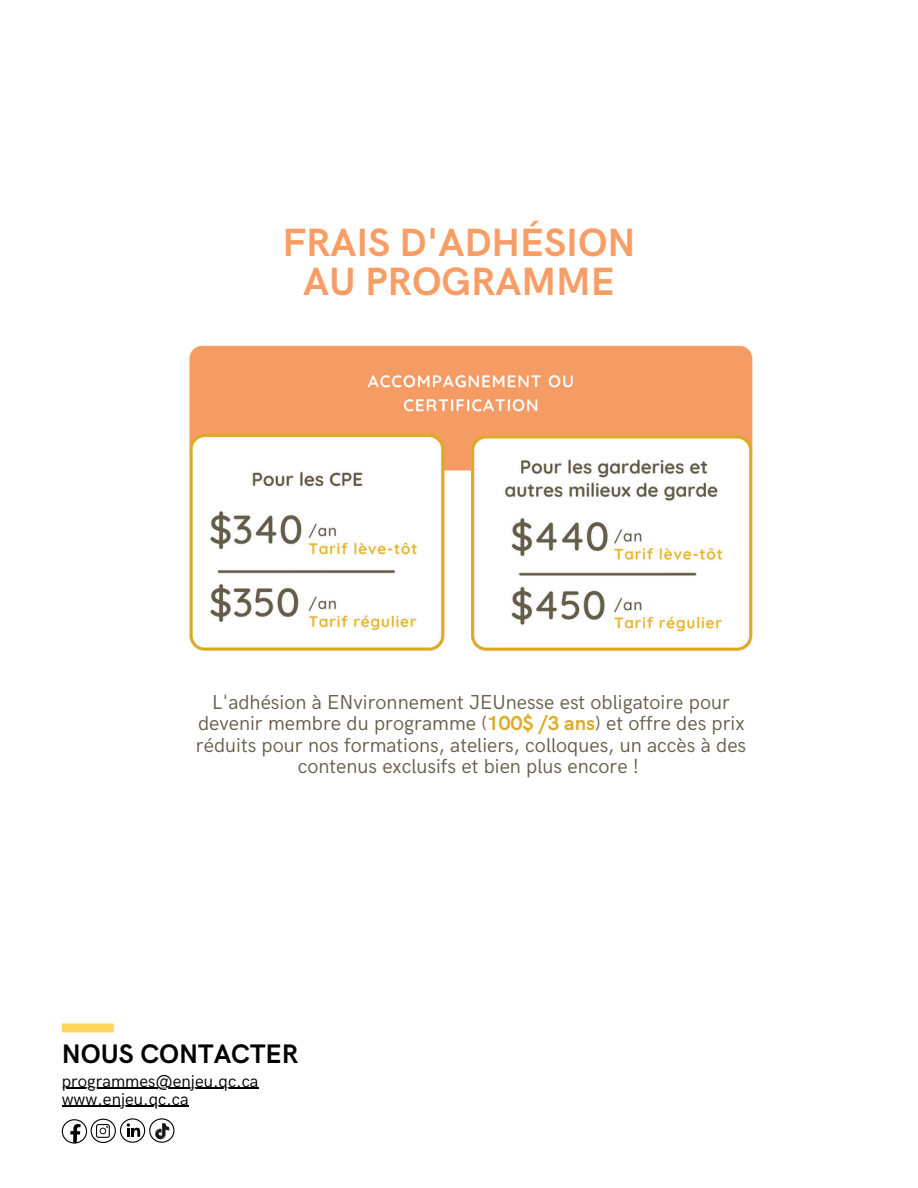
<style>
.page{position:relative;width:918px;height:1188px;background:#fff}
.page>*{position:absolute;margin:0;border:0;box-sizing:border-box;transform-origin:0 0}
.t1{font:700 39.6px/39.3px "HK Grotesk";color:#f89d65;text-align:center}
.t2{font:700 26.85px "HK Grotesk";color:#000}
.t3{font:20.25px/21.3px "HK Grotesk";color:#665f4c;text-align:center}
.t4{font:17.1px "HK Grotesk";color:#000}
.s1{font-weight:700;color:#ddad28}
</style>
<div class="page">
<img style="left:189px;top:345px;width:564px;height:307px">
<div style="left:62px;top:1023px;width:52px;height:9px;background:#ffd65c"></div>
<hr style="left:62px;top:1088px;width:197px;height:1px;background:#000">
<hr style="left:62px;top:1106px;width:127px;height:1px;background:#000">
<svg style="left:62px;top:1118px;width:113px;height:26px"></svg>
<p class="t1" style="left:282px;top:224px;width:355px">FRAIS D'ADHÉSION<br>AU PROGRAMME</p>
<h3 class="t3" style="left:196px;top:692px;width:552px">L'adhésion à ENvironnement JEUnesse est obligatoire pour devenir membre du programme (<span class="s1">100$ /3 ans</span>) et offre des prix réduits pour nos formations, ateliers, colloques, un accès à des contenus exclusifs et bien plus encore !</h3>
<h2 class="t2" style="left:62px;top:1039px;width:238px">NOUS CONTACTER</h2>
<p class="t4" style="left:62px;top:1071px;width:198px">programmes@enjeu.qc.ca</p>
<p class="t4" style="left:62px;top:1089px;width:128px">www.enjeu.qc.ca</p>
</div>
